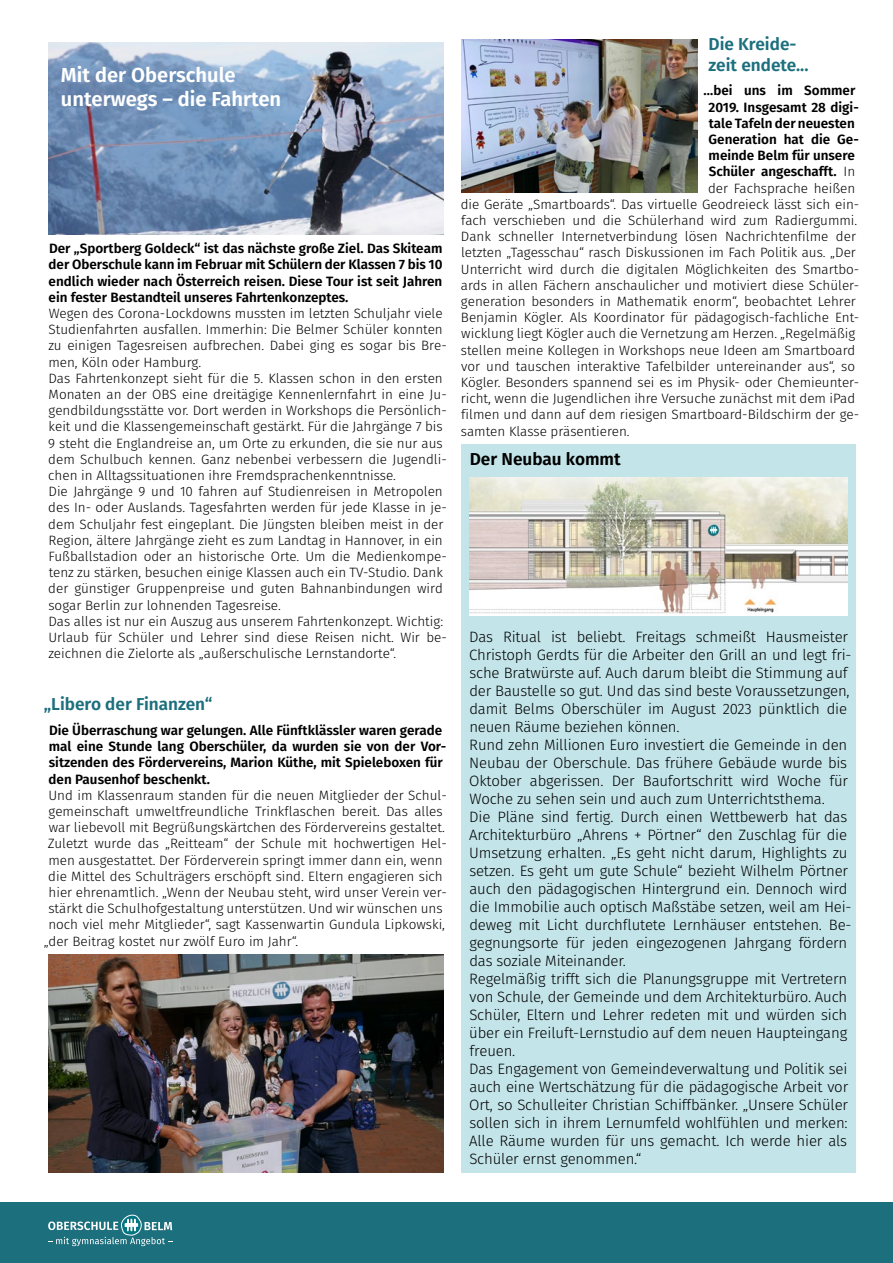
<style>
.page{position:relative;width:893px;height:1263px;background:#fff}
.page>*{position:absolute;margin:0;border:0;box-sizing:border-box;transform-origin:0 0}
.t1{font:600 20.25px "Fira Sans";color:#fff}
.Fließtext{font:600 17.25px/20.7px "Fira Sans";color:#1c6f7d}
.Fließtext-2{font:600 17.25px "Fira Sans";color:#000}
.Fließtext-3{font:300 15px/18px "Fira Sans";letter-spacing:-.01em;color:#000;text-align:justify}
.Fließtext-4{font:300 13.5px/16.2px "Fira Sans";color:#000}
.Fließtext-5{font:600 13.5px/16.2px "Fira Sans";color:#000;text-align:justify}
.s1{font-weight:300}
</style>
<div class="page">
<img style="left:48px;top:43px;width:395px;height:191px">
<div style="left:461px;top:444px;width:395px;height:728px;background:#c3e4e9"></div>
<img style="left:469px;top:477px;width:379px;height:138px">
<img style="left:461px;top:39px;width:237px;height:153px">
<div style="left:0;top:1202px;width:893px;height:61px;background:#1c6f7d"></div>
<svg style="left:48px;top:1215px;width:124px;height:31px"></svg>
<img style="left:48px;top:954px;width:395px;height:218px">
<p class="t1" style="left:61px;top:58px;width:176px">Mit der Oberschule</p>
<p class="t1" style="left:61px;top:82px;width:222px">unterwegs – die Fahrten</p>
<p class="Fließtext-5" style="left:49px;top:240px;width:395px">Der „Sportberg Goldeck“ ist das nächste große Ziel. Das Skiteam der Oberschule kann im Februar mit Schülern der Klassen 7 bis 10 endlich wieder nach Österreich reisen. Diese Tour ist seit Jahren ein fester Bestandteil unseres Fahrtenkonzeptes.</p>
<p class="Fließtext-4" style="left:48px;top:305px;width:400px">Wegen des Corona-Lockdowns mussten im letzten Schuljahr viele Studienfahrten ausfallen. Immerhin: Die Belmer Schüler konnten zu einigen Tagesreisen aufbrechen. Dabei ging es sogar bis Bre&shy;men, Köln oder Hamburg.</p>
<p class="Fließtext-4" style="left:48px;top:370px;width:400px">Das Fahrtenkonzept sieht für die 5. Klassen schon in den ersten Monaten an der OBS eine dreitägige Kennenlernfahrt in eine Ju&shy;gendbildungsstätte vor. Dort werden in Workshops die Persönlich&shy;keit und die Klassengemeinschaft gestärkt. Für die Jahrgänge 7 bis 9 steht die Englandreise an, um Orte zu erkunden, die sie nur aus dem Schulbuch kennen. Ganz nebenbei verbessern die Jugendli&shy;chen in Alltagssituationen ihre Fremdsprachenkenntnisse.</p>
<p class="Fließtext-4" style="left:48px;top:483px;width:400px">Die Jahrgänge 9 und 10 fahren auf Studienreisen in Metropolen des In- oder Auslands. Tagesfahrten werden für jede Klasse in je&shy;dem Schuljahr fest eingeplant. Die Jüngsten bleiben meist in der Region, ältere Jahrgänge zieht es zum Landtag in Hannover, in ein Fußballstadion oder an historische Orte. Um die Medienkompe&shy;tenz zu stärken, besuchen einige Klassen auch ein TV-Studio. Dank der günstiger Gruppenpreise und guten Bahnanbindungen wird sogar Berlin zur lohnenden Tagesreise.</p>
<p class="Fließtext-4" style="left:48px;top:613px;width:400px">Das alles ist nur ein Auszug aus unserem Fahrtenkonzept. Wichtig:<br>Urlaub für Schüler und Lehrer sind diese Reisen nicht. Wir be&shy;zeichnen die Zielorte als „außerschulische Lernstandorte“.</p>
<p class="Fließtext" style="left:44px;top:693px;width:170px">„Libero der Finanzen“</p>
<p class="Fließtext-5" style="left:49px;top:721px;width:399px;text-align:left">Die Überraschung war gelungen. Alle Fünftklässler waren gerade mal eine Stunde lang Oberschüler, da wurden sie von der Vor&shy;sitzenden des Fördervereins, Marion Küthe, mit Spieleboxen für den Pausenhof beschenkt.</p>
<p class="Fließtext-4" style="left:48px;top:787px;width:400px">Und im Klassenraum standen für die neuen Mitglieder der Schul-</p>
<p class="Fließtext-4" style="left:49px;top:803px;width:396px">gemeinschaft umweltfreundliche Trinkflaschen bereit. Das alles</p>
<p class="Fließtext-4" style="left:49px;top:819px;width:398px">war liebevoll mit Begrüßungskärtchen des Fördervereins gestaltet.</p>
<p class="Fließtext-4" style="left:48px;top:835px;width:400px">Zuletzt wurde das „Reitteam“ der Schule mit hochwertigen Hel-</p>
<p class="Fließtext-4" style="left:48px;top:852px;width:396px">men ausgestattet. Der Förderverein springt immer dann ein, wenn</p>
<p class="Fließtext-4" style="left:48px;top:868px;width:396px">die Mittel des Schulträgers erschöpft sind. Eltern engagieren sich</p>
<p class="Fließtext-4" style="left:49px;top:884px;width:400px">hier ehrenamtlich. „Wenn der Neubau steht, wird unser Verein ver-</p>
<p class="Fließtext-4" style="left:48px;top:900px;width:396px">stärkt die Schulhofgestaltung unterstützen. Und wir wünschen uns</p>
<p class="Fließtext-4" style="left:48px;top:916px;width:398px">noch viel mehr Mitglieder“, sagt Kassenwartin Gundula Lipkowski,</p>
<p class="Fließtext-4" style="left:44px;top:933px;width:256px">„der Beitrag kostet nur zwölf Euro im Jahr“.</p>
<p class="Fließtext" style="left:708px;top:33px;width:102px">Die Kreide&shy;zeit endete...</p>
<p class="Fließtext-5" style="left:704px;top:82px;width:153px">…bei uns im Sommer</p>
<p class="Fließtext-5" style="left:708px;top:98px;width:152px">2019. Insgesamt 28 digi-</p>
<p class="Fließtext-5" style="left:709px;top:114px;width:147px">tale Tafeln der neuesten</p>
<p class="Fließtext-5" style="left:709px;top:130px;width:152px">Generation hat die Ge-</p>
<p class="Fließtext-5" style="left:709px;top:147px;width:148px">meinde Belm für unsere</p>
<p class="Fließtext-5" style="left:709px;top:163px;width:148px">Schüler angeschafft. <span class="s1">In</span></p>
<p class="Fließtext-4" style="left:708px;top:180px;width:149px">der Fachsprache heißen</p>
<p class="Fließtext-4" style="left:461px;top:196px;width:400px">die Geräte „Smartboards“. Das virtuelle Geodreieck lässt sich ein-</p>
<p class="Fließtext-4" style="left:461px;top:212px;width:398px">fach verschieben und die Schülerhand wird zum Radiergummi.</p>
<p class="Fließtext-4" style="left:461px;top:228px;width:397px">Dank schneller Internetverbindung lösen Nachrichtenfilme der</p>
<p class="Fließtext-4" style="left:461px;top:244px;width:396px">letzten „Tagesschau“ rasch Diskussionen im Fach Politik aus. „Der</p>
<p class="Fließtext-4" style="left:461px;top:261px;width:400px">Unterricht wird durch die digitalen Möglichkeiten des Smartbo-</p>
<p class="Fließtext-4" style="left:461px;top:277px;width:400px">ards in allen Fächern anschaulicher und motiviert diese Schüler-</p>
<p class="Fließtext-4" style="left:461px;top:293px;width:396px">generation besonders in Mathematik enorm“, beobachtet Lehrer</p>
<p class="Fließtext-4" style="left:461px;top:309px;width:400px">Benjamin Kögler. Als Koordinator für pädagogisch-fachliche Ent-</p>
<p class="Fließtext-4" style="left:461px;top:325px;width:395px">wicklung liegt Kögler auch die Vernetzung am Herzen. „Regelmäßig</p>
<p class="Fließtext-4" style="left:461px;top:342px;width:396px">stellen meine Kollegen in Workshops neue Ideen am Smartboard</p>
<p class="Fließtext-4" style="left:461px;top:358px;width:395px">vor und tauschen interaktive Tafelbilder untereinander aus“, so</p>
<p class="Fließtext-4" style="left:461px;top:374px;width:400px">Kögler. Besonders spannend sei es im Physik- oder Chemieunter-</p>
<p class="Fließtext-4" style="left:461px;top:390px;width:396px">richt, wenn die Jugendlichen ihre Versuche zunächst mit dem iPad</p>
<p class="Fließtext-4" style="left:461px;top:406px;width:400px">filmen und dann auf dem riesigen Smartboard-Bildschirm der ge-</p>
<p class="Fließtext-4" style="left:461px;top:423px;width:170px">samten Klasse präsentieren.</p>
<p class="Fließtext-2" style="left:470px;top:445px;width:153px">Der Neubau kommt</p>
<p class="Fließtext-3" style="left:469px;top:627px;width:384px;text-align:left">Das Ritual ist beliebt. Freitags schmeißt Hausmeister Christoph Gerdts für die Arbeiter den Grill an und legt fri&shy;sche Bratwürste auf. Auch darum bleibt die Stimmung auf der Baustelle so gut. Und das sind beste Voraussetzungen, damit Belms Oberschüler im August 2023 pünktlich die neuen Räume beziehen können.</p>
<p class="Fließtext-3" style="left:469px;top:735px;width:381px">Rund zehn Millionen Euro investiert die Gemeinde in den Neubau der Oberschule. Das frühere Gebäude wurde bis Oktober abgerissen. Der Baufortschritt wird Woche für Woche zu sehen sein und auch zum Unterrichtsthema.</p>
<p class="Fließtext-3" style="left:469px;top:807px;width:384px;text-align:left">Die Pläne sind fertig. Durch einen Wettbewerb hat das Architekturbüro „Ahrens + Pörtner“ den Zuschlag für die Umsetzung erhalten. „Es geht nicht darum, Highlights zu setzen. Es geht um gute Schule“ bezieht Wilhelm Pörtner auch den pädagogischen Hintergrund ein. Dennoch wird die Immobilie auch optisch Maßstäbe setzen, weil am Hei&shy;deweg mit Licht durchflutete Lernhäuser entstehen. Be&shy;gegnungsorte für jeden eingezogenen Jahrgang fördern das soziale Miteinander.</p>
<p class="Fließtext-3" style="left:469px;top:969px;width:379px">Regelmäßig trifft sich die Planungsgruppe mit Vertretern von Schule, der Gemeinde und dem Architekturbüro. Auch Schüler, Eltern und Lehrer redeten mit und würden sich über ein Freiluft-Lernstudio auf dem neuen Haupteingang freuen.</p>
<p class="Fließtext-3" style="left:469px;top:1059px;width:381px">Das Engagement von Gemeindeverwaltung und Politik sei auch eine Wertschätzung für die pädagogische Arbeit vor Ort, so Schulleiter Christian Schiffbänker. „Unsere Schüler sollen sich in ihrem Lernumfeld wohlfühlen und merken:<br>Alle Räume wurden für uns gemacht. Ich werde hier als Schüler ernst genommen.“</p>
</div>
